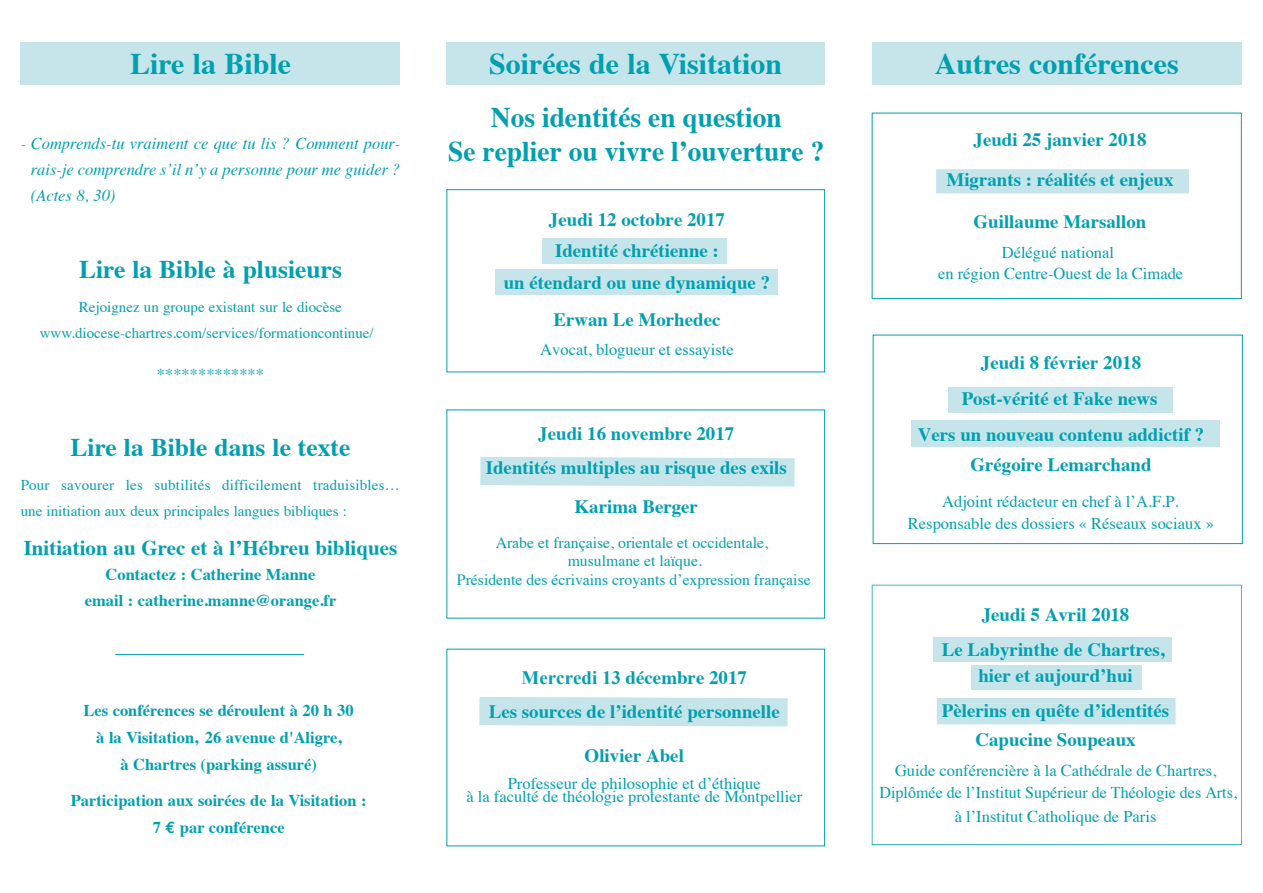
<style>
.page{position:relative;width:1263px;height:893px;background:#fff}
.page>*{position:absolute;margin:0;border:0;box-sizing:border-box;transform-origin:0 0}
.t1{font:700 30px "Times";color:#00a0b0}
.t2{font:700 28.5px/34.2px "Times";color:#00a0b0;text-align:center;scale:.96 1}
.t3{font:700 25.5px "Times";color:#00a0b0}
.t4{font:700 21px "Times";color:#00a0b0}
.t5{font:700 18.9px/35.7px "Times";color:#00a0b0;text-align:center}
.t6{font:16.5px/23.1px "Times";color:#00a0b0;text-align:center}
.t7{font:700 16.5px/27px "Times";color:#00a0b0;text-align:center}
.t8{font:italic 16.5px/25.7px "Times";color:#00a0b0;text-align:justify}
.t9{font:15.75px/18.9px "Times";color:#00a0b0;text-align:center}
.t10{font:15px/25.7px "Times";color:#00a0b0;text-align:center}
.s1{font-family:"Euro Mono"}
.s2{font-family:"Times New Roman"}
</style>
<div class="page">
<div style="left:21px;top:43px;width:379px;height:42px;background:#c5e5ea"></div>
<div style="left:446px;top:43px;width:379px;height:42px;background:#c5e5ea"></div>
<div style="left:872px;top:43px;width:370px;height:42px;background:#c5e5ea"></div>
<div style="left:936px;top:169px;width:253px;height:24px;background:#c5e5ea"></div>
<div style="left:911px;top:420px;width:308px;height:27px;background:#c5e5ea"></div>
<div style="left:948px;top:388px;width:225px;height:25px;background:#c5e5ea"></div>
<div style="left:495px;top:270px;width:282px;height:25px;background:#c5e5ea"></div>
<div style="left:542px;top:239px;width:185px;height:25px;background:#c5e5ea"></div>
<div style="left:872px;top:113px;width:370px;height:186px;border:1px solid #00a0b0"></div>
<div style="left:873px;top:335px;width:370px;height:209px;border:1px solid #00a0b0"></div>
<svg style="left:872px;top:585px;width:370px;height:260px"></svg>
<div style="left:446px;top:189px;width:379px;height:183px;border:1px solid #00a0b0"></div>
<div style="left:480px;top:457px;width:315px;height:29px;background:#c5e5ea"></div>
<div style="left:479px;top:697px;width:309px;height:29px;background:#c5e5ea"></div>
<hr style="left:115px;top:654px;width:189px;height:1px;background:#00a0b0">
<svg style="left:937px;top:698px;width:238px;height:26px;background:#c6e5ea"></svg>
<div style="left:942px;top:704px;width:227px;height:17px;background:#c5e5ea"></div>
<h1 class="t1" style="left:130px;top:35px;width:163px">Lire la Bible</h1>
<h1 class="t1" style="left:489px;top:35px;width:295px">Soirées de la Visitation</h1>
<h1 class="t1" style="left:935px;top:35px;width:245px">Autres conférences</h1>
<p class="t8" style="left:31px;top:130px;width:371px;text-indent:-10px">- Comprends-tu vraiment ce que tu lis ? Comment pour&shy;rais-je comprendre s’il n’y a personne pour me guider ? (Actes 8, 30)</p>
<h3 class="t3" style="left:79px;top:245px;width:264px">Lire la Bible à plusieurs</h3>
<p class="t10" style="left:40px;top:293px;width:335px">Rejoignez un groupe existant sur le diocèse www.diocese-chartres.com/services/formationcontinue/</p>
<p class="t6" style="left:157px;top:361px;width:109px">*************</p>
<h3 class="t3" style="left:71px;top:423px;width:281px">Lire la Bible dans le texte</h3>
<p class="t10" style="left:21px;top:471px;width:381px;text-align:left">Pour savourer les subtilités difficilement traduisibles… une initiation aux deux principales langues bibliques :</p>
<p class="t4" style="left:24px;top:527px;width:375px">Initiation au Grec et à l’Hébreu bibliques</p>
<p class="t7" style="left:85px;top:560px;width:253px;line-height:25.7px">Contactez : Catherine Manne email : catherine.manne@orange.fr</p>
<p class="t7" style="left:83px;top:695px;width:272px">Les conférences se déroulent à 20 h 30 à la Visitation, 26 avenue d'Aligre,<br>à Chartres (parking assuré)</p>
<p class="t7" style="left:71px;top:785px;width:297px">Participation aux soirées de la Visitation :<br>7 <span class="s1">€</span> par conférence</p>
<h2 class="t2" style="left:448px;top:97px;width:393px">Nos identités en question<br>Se replier ou vivre l’ouverture ?</h2>
<p class="t5" style="left:504px;top:202px;width:268px;line-height:31.5px">Jeudi 12 octobre 2017<br>Identité chrétienne :<br>un étendard ou une dynamique ?</p>
<p class="t5" style="left:553px;top:300px;width:169px">Erwan Le Morhedec</p>
<p class="t6" style="left:540px;top:336px;width:195px">Avocat, blogueur et essayiste</p>
<p class="t5" style="left:486px;top:414px;width:303px;line-height:34.5px">Jeudi 16 novembre 2017<br>Identités multiples au risque des exils</p>
<p class="t5" style="left:575px;top:487px;width:125px">Karima Berger</p>
<p class="t9" style="left:457px;top:531px;width:355px">Arabe et française, orientale et occidentale,<br>musulmane et laïque.<br>Présidente des écrivains croyants d’expression française</p>
<p class="t5" style="left:489px;top:659px;width:293px;line-height:33.9px"><span class="s2">Mercredi 13</span> décembre 2017<br>Les sources de l’identité personnelle</p>
<p class="t5" style="left:585px;top:736px;width:101px">Olivier Abel</p>
<p class="t6" style="left:466px;top:776px;width:337px;line-height:13.2px">Professeur de philosophie et d’éthique<br>à la faculté de théologie protestante de Montpellier</p>
<p class="t5" style="left:946px;top:117px;width:228px;line-height:40.5px">Jeudi 25 janvier 2018<br>Migrants : réalités et enjeux</p>
<p class="t5" style="left:973px;top:202px;width:174px">Guillaume Marsallon</p>
<p class="t6" style="left:938px;top:241px;width:247px;line-height:21px">Délégué national<br>en région Centre-Ouest de la Cimade</p>
<p class="t5" style="left:918px;top:343px;width:288px">Jeudi 8 février 2018<br>Post-vérité et Fake news<br>Vers un nouveau contenu addictif ?</p>
<p class="t5" style="left:970px;top:445px;width:183px">Grégoire Lemarchand</p>
<p class="t6" style="left:908px;top:489px;width:308px;line-height:22.5px">Adjoint rédacteur en chef à l’A.F.P.<br>Responsable des dossiers « Réseaux sociaux »</p>
<p class="t5" style="left:942px;top:595px;width:224px;line-height:35px">Jeudi 5 Avril 2018<br>Le Labyrinthe de Chartres,</p>
<p class="t5" style="left:978px;top:655px;width:156px">hier et aujourd’hui</p>
<p class="t5" style="left:942px;top:691px;width:229px">Pèlerins en quête d’identités</p>
<p class="t5" style="left:975px;top:720px;width:162px">Capucine Soupeaux</p>
<p class="t6" style="left:879px;top:757px;width:359px">Guide conférencière à la Cathédrale de Chartres,<br>Diplômée de l’Institut Supérieur de Théologie des Arts, à l’Institut Catholique de Paris</p>
</div>
